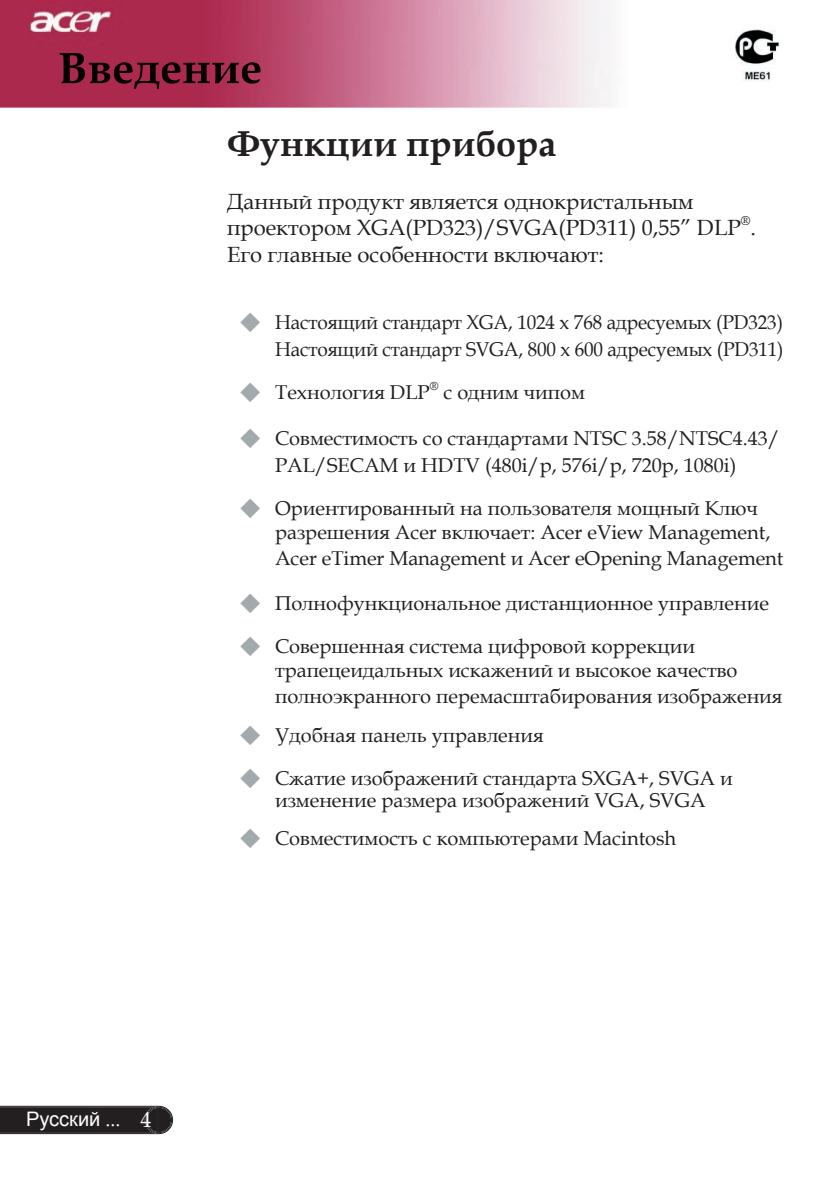
<style>
.page{position:relative;width:840px;height:1191px;background:#fff}
.page>*{position:absolute;margin:0;border:0;box-sizing:border-box;transform-origin:0 0}
.t1{font:700 36px "Book Antiqua";color:#231f20}
.t2{font:22px/26.4px "Book Antiqua";color:#231f20}
.t3{font:20px/24px "Book Antiqua";color:#231f20;text-align:center}
.t4{font:20px/26.8px "Book Antiqua";color:#231f20;text-align:right;scale:.95 1}
.t5{font:20px "Arial";color:#fff}
.t6{font:12.8px "Book Antiqua";color:#231f20}
.t7{font:11.6px "Book Antiqua";color:#231f20}
.s1{color:#a3aaad}
.s2{font-family:"Book Antiqua"}
.s3{font-family:"Book Antiqua";font-size:22px}
</style>
<div class="page">
<img style="left:0;top:0;width:610px;height:108px">
<svg style="left:0;top:1105px;width:173px;height:29px;background:#312d2e"></svg>
<img style="left:735px;top:29px;width:45px;height:52px">
<img style="left:60px;top:53px;width:200px;height:36px">
<h1 class="t1" style="left:227px;top:119px;width:331px">Функции прибора</h1>
<p class="t2" style="left:227px;top:188px;width:530px">Данный продукт является однокристальным проектором XGA(PD323)/SVGA(PD311) 0,55” DLP .</p>
<p class="t6" style="left:740px;top:211px;width:11px">®</p>
<p class="t2" style="left:227px;top:240px;width:378px">Его главные особенности включают:</p>
<p class="t4" style="left:238px;top:309px;width:575px"><span class="s1">◆</span> Настоящий стандарт XGA, 1024 x 768 адресуемых (PD323)<br>Настоящий стандарт SVGA, 800 x 600 адресуемых (PD311)</p>
<p class="t3" style="left:238px;top:380px;width:193px"><span class="s1">◆</span> Технология DLP</p>
<p class="t7" style="left:429px;top:377px;width:10px">®</p>
<p class="t3" style="left:443px;top:380px;width:143px">с одним чипом</p>
<p class="t3" style="left:238px;top:424px;width:542px;line-height:26.8px"><span class="s1">◆</span> Совместимость со стандартами NTSC 3.58/NTSC4.43/<br>PAL/SECAM и HDTV (480i/p, 576i/p, 720p, 1080i)</p>
<p class="t3" style="left:275px;top:495px;width:496px;text-align:left;text-indent:-37px"><span class="s1">◆</span> Ориентированный на пользователя мощный Ключ разрешения Acer включает: Acer eView Management,</p>
<p class="t3" style="left:275px;top:545px;width:509px">Acer eTimer Management и Acer eOpening Management</p>
<p class="t3" style="left:238px;top:590px;width:531px"><span class="s1">◆</span> Полнофункциональное дистанционное управление</p>
<p class="t3" style="left:275px;top:633px;width:463px;text-align:left;text-indent:-37px"><span class="s1">◆</span> Совершенная система цифровой коррекции трапецеидальных искажений и высокое качество</p>
<p class="t3" style="left:275px;top:683px;width:508px">полноэкранного перемасштабирования изображения</p>
<p class="t3" style="left:238px;top:723px;width:306px"><span class="s1">◆</span> Удобная панель управления</p>
<p class="t3" style="left:238px;top:767px;width:495px;line-height:22px"><span class="s1">◆</span> Сжатие изображений стандарта SXGA+, SVGA и изменение размера изображений VGA, SVGA</p>
<p class="t3" style="left:238px;top:825px;width:439px"><span class="s1">◆</span> Совместимость с компьютерами Macintosh</p>
<p class="t5" style="left:26px;top:1106px;width:127px">Русский <span class="s2">...</span> <span class="s3">4</span></p>
</div>
